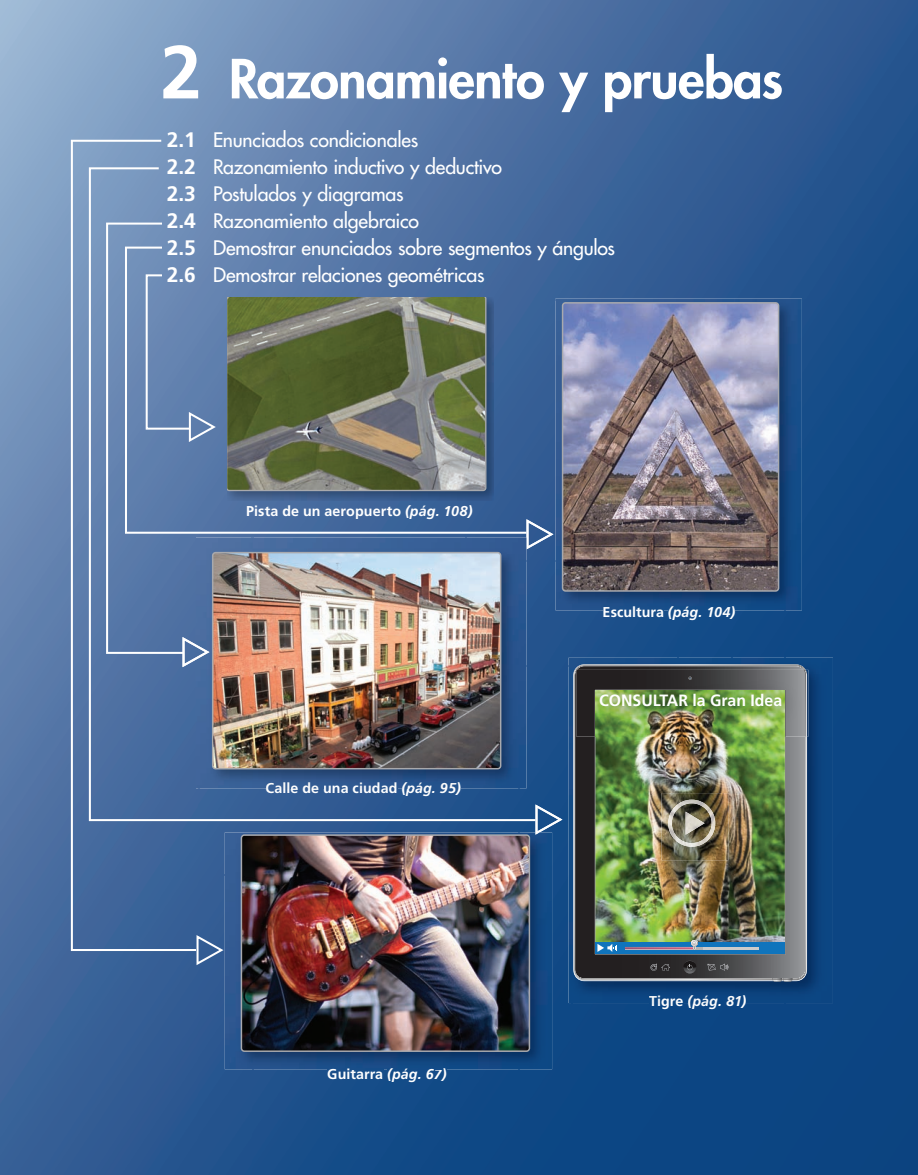
<style>
.page{position:relative;width:918px;height:1175px;background:#fff}
.page>*{position:absolute;margin:0;border:0;box-sizing:border-box;transform-origin:0 0}
.t1{font:800 52.5px "Futura Std";letter-spacing:-.01em;color:#fff}
.t2{font:500 19.5px/27px "Futura Std";letter-spacing:-.01em;color:#fff}
.t3{font:700 16.35px "Frutiger LT Std";color:#fff}
.t4{font:700 14.25px "Frutiger LT Std";letter-spacing:.005em;color:#fff}
.t5{font:700 14.25px "Frutiger LT Std";letter-spacing:.005em;color:#fafafa}
.t6{font:italic 700 14.25px "Frutiger LT Std";color:#f9f9f9}
.t7{font:italic 700 14.25px "Frutiger LT Std";color:#fff}
.s1{font-family:"Frutiger LT Std";font-weight:700;font-size:75px}
.s2{font-family:"Frutiger LT Std";font-weight:700;font-size:21px}
.s3{font-style:italic}
.s4{color:#fff}
.s5{font-style:italic;color:#fefefe}
.s6{color:#fefefe}
.s7{font-style:italic;color:#fdfdfd}
.s8{font-style:normal}
.s9{font-style:normal;color:#fefefe}
</style>
<div class="page">
<img style="left:0;top:0;width:918px;height:300px">
<img style="left:0;top:300px;width:70px;height:261px">
<img style="left:538px;top:300px;width:18px;height:261px">
<img style="left:786px;top:300px;width:132px;height:874px">
<img style="left:0;top:561px;width:199px;height:613px">
<img style="left:538px;top:561px;width:140px;height:104px">
<div style="left:732px;top:610px;width:54px;height:47px;background:#114986"></div>
<div style="left:678px;top:620px;width:54px;height:37px;background:#134b88"></div>
<img style="left:519px;top:665px;width:52px;height:509px">
<img style="left:199px;top:822px;width:320px;height:52px">
<img style="left:199px;top:874px;width:53px;height:300px">
<div style="left:571px;top:1003px;width:215px;height:171px;background:#0c4583"></div>
<img style="left:252px;top:1069px;width:267px;height:105px">
<img style="left:649px;top:1003px;width:35px;height:6px">
<img style="left:688px;top:1003px;width:58px;height:6px">
<img style="left:328px;top:1069px;width:55px;height:10px">
<img style="left:388px;top:1069px;width:58px;height:13px">
<img style="left:604px;top:610px;width:60px;height:7px">
<img style="left:669px;top:610px;width:66px;height:10px">
<svg style="left:195px;top:934px;width:30px;height:33px"></svg>
<svg style="left:538px;top:519px;width:15px;height:30px"></svg>
<svg style="left:70px;top:139px;width:128px;height:813px;background:#5d7eac"></svg>
<img style="left:556px;top:298px;width:246px;height:312px">
<img style="left:563px;top:303px;width:216px;height:288px;border-radius:3px">
<div style="left:562px;top:302px;width:217px;height:289px;border:2px solid #a8a9ad;border-radius:3px"></div>
<img style="left:569px;top:657px;width:264px;height:346px">
<svg style="left:574px;top:665px;width:232px;height:314px;background:#565557"></svg>
<img style="left:595px;top:736px;width:191px;height:218px">
<svg style="left:651px;top:963px;width:19px;height:7px"></svg>
<svg style="left:708px;top:963px;width:20px;height:7px"></svg>
<svg style="left:683px;top:960px;width:13px;height:13px"></svg>
<img style="left:662px;top:793px;width:67px;height:67px">
<img style="left:668px;top:799px;width:47px;height:47px">
<img style="left:686px;top:811px;width:19px;height:23px">
<div style="left:596px;top:942px;width:189px;height:12px;background:#1074bc"></div>
<hr style="left:625px;top:947px;width:133px;height:2px;background:#cccccb">
<svg style="left:625px;top:940px;width:78px;height:9px"></svg>
<svg style="left:597px;top:944px;width:20px;height:8px"></svg>
<img style="left:806px;top:676px;width:1px;height:60px">
<img style="left:576px;top:670px;width:230px;height:66px">
<img style="left:596px;top:690px;width:189px;height:46px">
<svg style="left:689px;top:676px;width:3px;height:4px"></svg>
<img style="left:225px;top:832px;width:327px;height:237px">
<svg style="left:536px;top:804px;width:26px;height:30px"></svg>
<img style="left:328px;top:1068px;width:55px;height:1px">
<img style="left:388px;top:1068px;width:58px;height:1px">
<img style="left:241px;top:835px;width:288px;height:216px;border-radius:3px">
<div style="left:241px;top:834px;width:289px;height:218px;border:2px solid #a8a9ad;border-radius:3px"></div>
<img style="left:88px;top:166px;width:450px;height:656px">
<h1 class="t1" style="left:160px;top:50px;width:624px"><span class="s1">2</span> Razonamiento y pruebas</h1>
<p class="t2" style="left:167px;top:128px;width:450px"><span class="s2">2.1</span> Enunciados condicionales<br><span class="s2">2.2</span> Razonamiento inductivo y deductivo<br><span class="s2">2.3</span> Postulados y diagramas<br><span class="s2">2.4</span> Razonamiento algebraico<br><span class="s2">2.5</span> Demostrar enunciados sobre segmentos y ángulos <span class="s2">2.6</span> Demostrar relaciones geométricas</p>
<p class="t4" style="left:246px;top:505px;width:228px">Pista de un aeropuerto <span class="s3">(pág. 108)</span></p>
<p class="t5" style="left:265px;top:782px;width:197px">Call<span class="s4">e</span> de <span class="s4">una c</span>iudad <span class="s3">(pág 95</span><span class="s5">)</span></p>
<p class="t7" style="left:432px;top:780px;width:5px">.</p>
<p class="t4" style="left:327px;top:1068px;width:25px">G i</p>
<p class="t7" style="left:387px;top:1066px;width:61px">(á 6)</p>
<p class="t4" style="left:338px;top:1068px;width:105px">u tarra <span class="s3">p g. 7</span></p>
<p class="t4" style="left:603px;top:606px;width:134px"><span class="s6">Es</span>cu<span class="s6">lt</span>ura <span class="s7">(p</span><span class="s5">ág 10</span><span class="s7">4)</span></p>
<p class="t7" style="left:698px;top:603px;width:5px">.</p>
<p class="t3" style="left:599px;top:694px;width:185px">CONSULTAR la Gran Idea</p>
<p class="t6" style="left:649px;top:992px;width:99px"><span class="s8">Ti</span><span class="s9">gre</span> (pág 81<span class="s6">)</span></p>
<p class="t7" style="left:718px;top:992px;width:5px">.</p>
</div>
